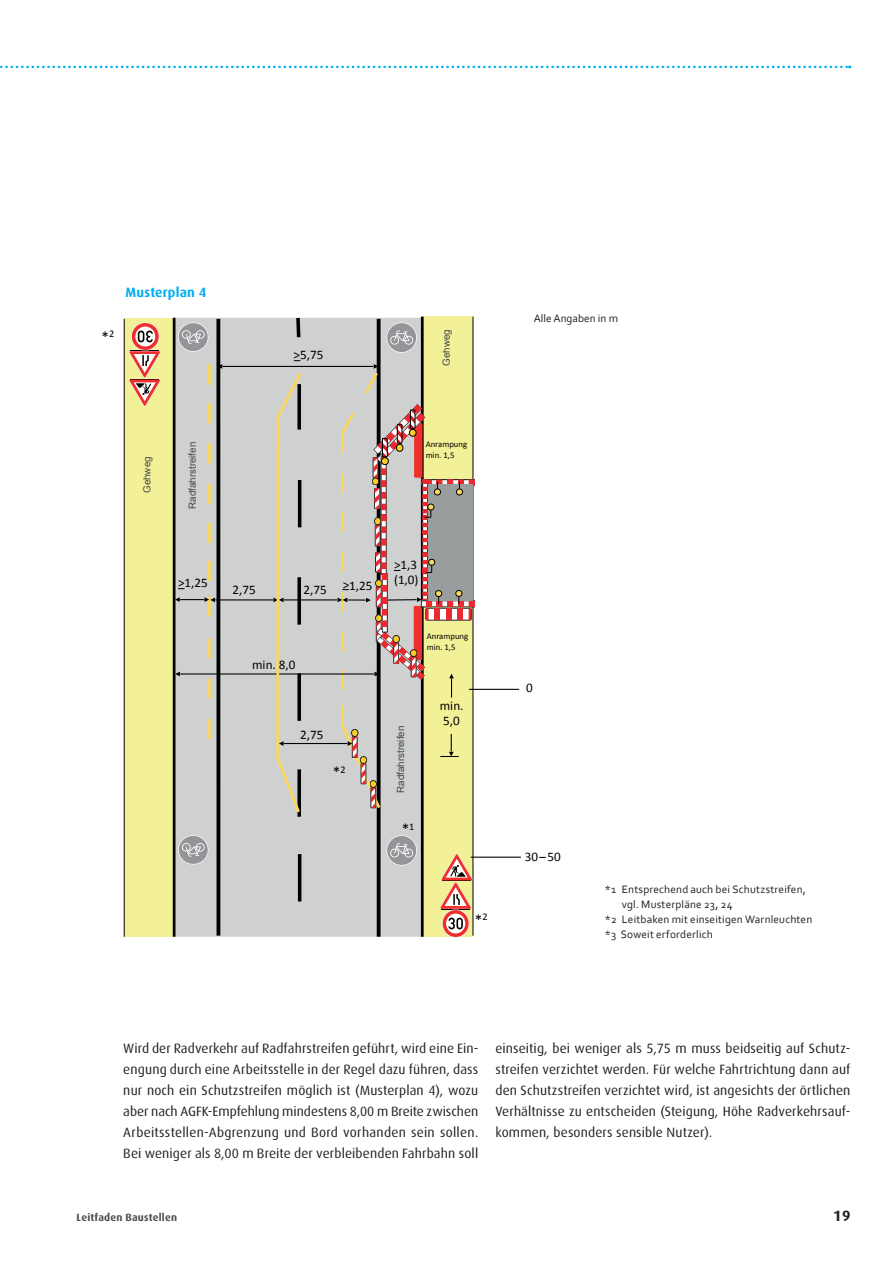
<style>
.page{position:relative;width:893px;height:1263px;background:#fff}
.page>*{position:absolute;margin:0;border:0;box-sizing:border-box;transform-origin:0 0}
.t1{font:15.3px "Calibri";color:#000001}
.t2{font:700 15px "Dax";color:#231f20}
.t3{font:13.5px/21px "Dax";letter-spacing:.01em;color:#231f20;text-align:justify}
.t4{font:700 13.5px "Dax";letter-spacing:.015em;color:#00aeef}
.t5{font:13.05px/15.3px "Calibri";color:#000001}
.t6{font:11.25px "Corbel";letter-spacing:.015em;color:#231f20}
.t7{font:700 10.5px "Dax";letter-spacing:.02em;color:#4b4c4d}
.t8{font:9.75px "Arial";color:#454849}
.t9{font:8.7px/10.9px "Calibri";color:#000001}
</style>
<div class="page">
<svg style="left:0;top:66px;width:850px;height:2px"></svg>
<div style="left:422px;top:317px;width:51px;height:620px;background:#f3f198"></div>
<div style="left:124px;top:318px;width:51px;height:619px;background:#f3f198"></div>
<div style="left:175px;top:319px;width:247px;height:617px;background:#cfd1d0"></div>
<hr style="left:124px;top:319px;width:1px;height:618px;background:#000001">
<hr style="left:173px;top:318px;width:2px;height:619px;background:#000001">
<svg style="left:377px;top:319px;width:4px;height:618px"></svg>
<svg style="left:216px;top:319px;width:4px;height:617px;background:#1a1a1b"></svg>
<hr style="left:421px;top:317px;width:3px;height:620px;background:#000001">
<hr style="left:473px;top:317px;width:1px;height:619px;background:#000001">
<svg style="left:440px;top:734px;width:19px;height:23px"></svg>
<hr style="left:341px;top:705px;width:3px;height:20px;background:#fcd75c">
<hr style="left:469px;top:689px;width:50px;height:1px;background:#000001">
<hr style="left:471px;top:857px;width:50px;height:1px;background:#000001">
<hr style="left:208px;top:364px;width:3px;height:20px;background:#fcd75c">
<hr style="left:208px;top:403px;width:3px;height:20px;background:#fcd75c">
<hr style="left:208px;top:443px;width:3px;height:20px;background:#fcd75c">
<hr style="left:208px;top:484px;width:3px;height:20px;background:#fcd75c">
<hr style="left:208px;top:523px;width:3px;height:20px;background:#fcd75c">
<hr style="left:208px;top:561px;width:3px;height:20px;background:#fcd75c">
<hr style="left:208px;top:596px;width:3px;height:20px;background:#fcd75c">
<hr style="left:208px;top:638px;width:3px;height:20px;background:#fcd75c">
<hr style="left:208px;top:678px;width:3px;height:20px;background:#fcd75c">
<hr style="left:208px;top:719px;width:3px;height:20px;background:#fcd75c">
<svg style="left:295px;top:317px;width:7px;height:21px"></svg>
<hr style="left:215px;top:599px;width:58px;height:1px;background:#000001">
<svg style="left:175px;top:597px;width:40px;height:5px"></svg>
<hr style="left:284px;top:599px;width:53px;height:1px;background:#000001">
<hr style="left:180px;top:673px;width:194px;height:1px;background:#000001">
<svg style="left:175px;top:672px;width:5px;height:4px"></svg>
<hr style="left:284px;top:743px;width:63px;height:1px;background:#000001">
<hr style="left:298px;top:854px;width:3px;height:47px;background:#000001">
<hr style="left:223px;top:366px;width:150px;height:1px;background:#000001">
<svg style="left:362px;top:364px;width:18px;height:33px"></svg>
<svg style="left:218px;top:364px;width:4px;height:5px"></svg>
<svg style="left:440px;top:854px;width:33px;height:83px"></svg>
<svg style="left:129px;top:323px;width:32px;height:84px"></svg>
<svg style="left:273px;top:372px;width:31px;height:443px"></svg>
<svg style="left:339px;top:721px;width:42px;height:90px"></svg>
<svg style="left:338px;top:404px;width:137px;height:293px"></svg>
<svg style="left:386px;top:835px;width:31px;height:31px"></svg>
<svg style="left:386px;top:322px;width:31px;height:31px"></svg>
<svg style="left:178px;top:322px;width:31px;height:30px"></svg>
<svg style="left:178px;top:835px;width:31px;height:30px"></svg>
<p class="t4" style="left:126px;top:284px;width:82px">Musterplan 4</p>
<p class="t1" style="left:102px;top:327px;width:14px">*<sup>2</sup></p>
<p class="t5" style="left:294px;top:347px;width:31px">&gt;5,75</p>
<p class="t8" style="left:440px;top:366px;width:38px;rotate:-90deg">Gehweg</p>
<p class="t8" style="left:141px;top:493px;width:38px;rotate:-90deg">Gehweg</p>
<p class="t8" style="left:186px;top:509px;width:69px;rotate:-90deg">Radfahrstreifen</p>
<p class="t5" style="left:178px;top:575px;width:31px">&gt;1,25</p>
<p class="t9" style="left:426px;top:438px;width:43px">Anrampung min. 1,5</p>
<p class="t5" style="left:233px;top:581px;width:25px">2,75</p>
<p class="t5" style="left:303px;top:581px;width:25px">2,75</p>
<p class="t5" style="left:343px;top:577px;width:31px">&gt;1,25</p>
<p class="t5" style="left:252px;top:657px;width:45px">min. 8,0</p>
<p class="t5" style="left:300px;top:726px;width:25px">2,75</p>
<p class="t1" style="left:333px;top:763px;width:14px">*<sup>2</sup></p>
<p class="t5" style="left:394px;top:556px;width:26px">&gt;1,3 (1,0)</p>
<p class="t9" style="left:427px;top:630px;width:43px">Anrampung min. 1,5</p>
<p class="t8" style="left:394px;top:793px;width:69px;rotate:-90deg">Radfahrstreifen</p>
<p class="t1" style="left:402px;top:819px;width:14px">*<sup>1</sup></p>
<p class="t5" style="left:440px;top:697px;width:25px">min.<br>5,0</p>
<p class="t1" style="left:475px;top:910px;width:14px">*<sup>2</sup></p>
<p class="t6" style="left:534px;top:311px;width:86px">Alle Angaben in m</p>
<p class="t5" style="left:526px;top:680px;width:8px">0</p>
<p class="t5" style="left:525px;top:849px;width:37px">30–50</p>
<p class="t6" style="left:605px;top:882px;width:202px">*1 Entsprechend auch bei Schutzstreifen,</p>
<p class="t6" style="left:622px;top:897px;width:112px">vgl. Musterpläne 23, 24</p>
<p class="t6" style="left:605px;top:912px;width:209px">*2 Leitbaken mit einseitigen Warnleuchten</p>
<p class="t6" style="left:605px;top:927px;width:109px">*3 Soweit erforderlich</p>
<p class="t3" style="left:123px;top:1038px;width:357px">Wird der Radverkehr auf Radfahrstreifen geführt, wird eine Ein&shy;engung durch eine Arbeitsstelle in der Regel dazu führen, dass nur noch ein Schutzstreifen möglich ist (Musterplan 4), wozu aber nach AGFK-Empfehlung mindestens 8,00 m Breite zwischen Arbeitsstellen-Abgrenzung und Bord vorhanden sein sollen.<br>Bei weniger als 8,00 m Breite der verbleibenden Fahrbahn soll</p>
<p class="t3" style="left:495px;top:1038px;width:357px">einseitig, bei weniger als 5,75 m muss beidseitig auf Schutz&shy;streifen verzichtet werden. Für welche Fahrtrichtung dann auf den Schutzstreifen verzichtet wird, ist angesichts der örtlichen Verhältnisse zu entscheiden (Steigung, Höhe Radverkehrsauf&shy;kommen, besonders sensible Nutzer).</p>
<p class="t7" style="left:77px;top:1211px;width:102px">Leitfaden Baustellen</p>
<p class="t2" style="left:833px;top:1207px;width:19px">19</p>
</div>
